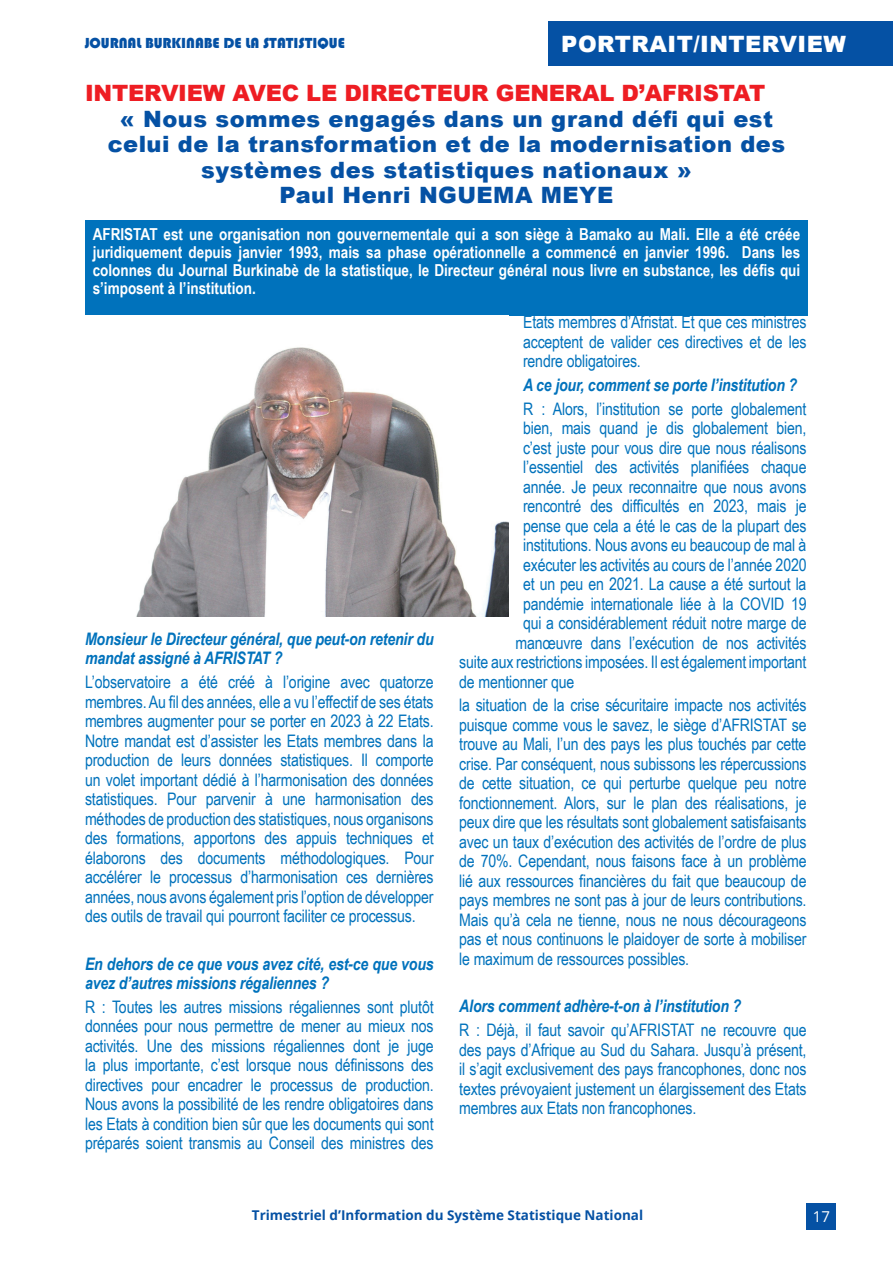
<style>
.page{position:relative;width:893px;height:1263px;background:#fff}
.page>*{position:absolute;margin:0;border:0;box-sizing:border-box;transform-origin:0 0}
.t1{font:900 22.5px/25.5px "Arial";letter-spacing:.02em;color:#0551a4;text-align:center}
.t2{font:900 22.5px "Arial";letter-spacing:-.01em;color:#ee1d23}
.t3{font:900 22.5px "Arial";letter-spacing:.02em;color:#fff}
.t4{font:17.25px/19.5px "Arial Narrow";letter-spacing:-.01em;color:#0072bc;text-align:justify}
.t5{font:italic 700 17.25px/19.5px "Arial Narrow";letter-spacing:-.01em;color:#0072bc}
.t6{font:700 16.5px/18px "Arial Narrow";color:#fff;text-align:justify}
.t7{font:15px "Bauhaus 93";color:#0551a4}
.t8{font:15px "Open Sans";color:#fff}
.t9{font:700 13.5px "Open Sans";color:#0551a4}
</style>
<div class="page">
<div style="left:806px;top:1203px;width:30px;height:26px;background:#0551a4"></div>
<div style="left:549px;top:21px;width:344px;height:45px;background:#0551a4"></div>
<div style="left:85px;top:220px;width:723px;height:96px;background:#0072bc"></div>
<img style="left:136px;top:347px;width:373px;height:270px">
<p class="t7" style="left:85px;top:34px;width:261px">JOURNAL BURKINABE DE LA STATISTIQUE</p>
<h1 class="t3" style="left:561px;top:27px;width:286px">PORTRAIT/INTERVIEW</h1>
<h1 class="t2" style="left:85px;top:77px;width:682px">INTERVIEW AVEC LE DIRECTEUR GENERAL D’AFRISTAT</h1>
<h1 class="t1" style="left:108px;top:105px;width:679px">« Nous sommes engagés dans un grand défi qui est celui de la transformation et de la modernisation des systèmes des statistiques nationaux »<br>Paul Henri NGUEMA MEYE</h1>
<p class="t6" style="left:93px;top:224px;width:709px">AFRISTAT est une organisation non gouvernementale qui a son siège à Bamako au Mali. Elle a été créée juridiquement depuis janvier 1993, mais sa phase opérationnelle a commencé en janvier 1996. Dans les colonnes du Journal Burkinabè de la statistique, le Directeur général nous livre en substance, les défis qui s’imposent à l’institution.</p>
<p class="t5" style="left:85px;top:628px;width:350px">Monsieur le Directeur général, que peut-on retenir du mandat assigné à AFRISTAT ?</p>
<p class="t4" style="left:85px;top:672px;width:350px">L’observatoire a été créé à l’origine avec quatorze membres. Au fil des années, elle a vu l’effectif de ses états membres augmenter pour se porter en 2023 à 22 Etats.<br>Notre mandat est d’assister les Etats membres dans la production de leurs données statistiques. Il comporte un volet important dédié à l’harmonisation des données statistiques. Pour parvenir à une harmonisation des méthodes de production des statistiques, nous organisons des formations, apportons des appuis techniques et élaborons des documents méthodologiques. Pour accélérer le processus d’harmonisation ces dernières années, nous avons également pris l’option de développer des outils de travail qui pourront faciliter ce processus.</p>
<p class="t5" style="left:85px;top:953px;width:350px">En dehors de ce que vous avez cité, est-ce que vous avez d’autres missions régaliennes ?</p>
<p class="t4" style="left:85px;top:996px;width:350px">R : Toutes les autres missions régaliennes sont plutôt données pour nous permettre de mener au mieux nos activités. Une des missions régaliennes dont je juge la plus importante, c’est lorsque nous définissons des directives pour encadrer le processus de production.<br>Nous avons la possibilité de les rendre obligatoires dans les Etats à condition bien sûr que les documents qui sont préparés soient transmis au Conseil des ministres des</p>
<p class="t4" style="left:523px;top:312px;width:285px">Etats membres d’Afristat. Et que ces ministres acceptent de valider ces directives et de les rendre obligatoires.</p>
<p class="t5" style="left:523px;top:374px;width:276px">A ce jour, comment se porte l’institution ?</p>
<p class="t4" style="left:523px;top:398px;width:285px">R : Alors, l’institution se porte globalement</p>
<p class="t4" style="left:523px;top:418px;width:285px">bien, mais quand je dis globalement bien,</p>
<p class="t4" style="left:523px;top:437px;width:285px">c’est juste pour vous dire que nous réalisons</p>
<p class="t4" style="left:523px;top:457px;width:285px">l’essentiel des activités planifiées chaque</p>
<p class="t4" style="left:523px;top:476px;width:285px">année. Je peux reconnaitre que nous avons</p>
<p class="t4" style="left:523px;top:496px;width:285px">rencontré des difficultés en 2023, mais je</p>
<p class="t4" style="left:523px;top:515px;width:285px">pense que cela a été le cas de la plupart des</p>
<p class="t4" style="left:523px;top:535px;width:285px">institutions. Nous avons eu beaucoup de mal à</p>
<p class="t4" style="left:523px;top:554px;width:285px">exécuter les activités au cours de l’année 2020</p>
<p class="t4" style="left:523px;top:574px;width:285px">et un peu en 2021. La cause a été surtout la</p>
<p class="t4" style="left:523px;top:593px;width:285px">pandémie internationale liée à la COVID 19</p>
<p class="t4" style="left:523px;top:613px;width:285px">qui a considérablement réduit notre marge de</p>
<p class="t4" style="left:516px;top:632px;width:292px">manœuvre dans l’exécution de nos activités</p>
<p class="t4" style="left:459px;top:652px;width:349px">suite aux restrictions imposées. Il est également important</p>
<p class="t4" style="left:459px;top:671px;width:117px">de mentionner que</p>
<p class="t4" style="left:459px;top:695px;width:349px">la situation de la crise sécuritaire impacte nos activités puisque comme vous le savez, le siège d’AFRISTAT se trouve au Mali, l’un des pays les plus touchés par cette crise. Par conséquent, nous subissons les répercussions de cette situation, ce qui perturbe quelque peu notre fonctionnement. Alors, sur le plan des réalisations, je peux dire que les résultats sont globalement satisfaisants avec un taux d’exécution des activités de l’ordre de plus de 70%. Cependant, nous faisons face à un problème lié aux ressources financières du fait que beaucoup de pays membres ne sont pas à jour de leurs contributions.<br>Mais qu’à cela ne tienne, nous ne nous décourageons pas et nous continuons le plaidoyer de sorte à mobiliser le maximum de ressources possibles.</p>
<p class="t5" style="left:459px;top:996px;width:283px">Alors comment adhère-t-on à l’institution ?</p>
<p class="t4" style="left:459px;top:1019px;width:349px">R : Déjà, il faut savoir qu’AFRISTAT ne recouvre que des pays d’Afrique au Sud du Sahara. Jusqu’à présent, il s’agit exclusivement des pays francophones, donc nos textes prévoyaient justement un élargissement des Etats membres aux Etats non francophones.</p>
<p class="t9" style="left:252px;top:1206px;width:393px">Trimestriel d’Information du Système Statistique National</p>
<p class="t8" style="left:813px;top:1206px;width:19px">17</p>
</div>
